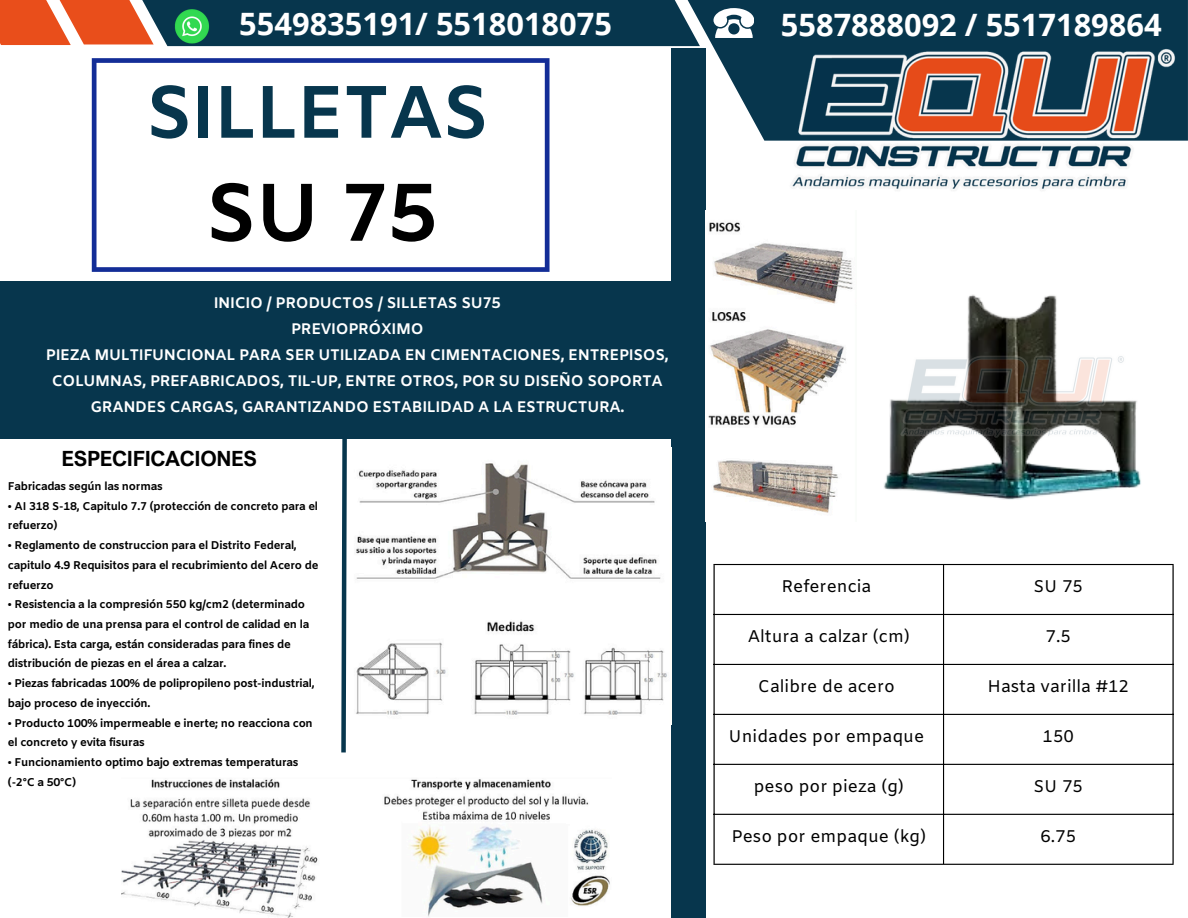
<style>
.page{position:relative;width:1188px;height:918px;background:#fff}
.page>*{position:absolute;margin:0;border:0;box-sizing:border-box;transform-origin:0 0}
.t1{font:700 81.75px "Amiko";color:#000}
.t2{font:700 74.25px "Amiko";letter-spacing:-.02em;color:#07364d}
.t3{font:700 30.9px "Open Sans";color:#fff}
.t4{font:700 21px "Arial Nova";letter-spacing:-.02em;color:#000}
.t5{font:16.95px "Amiko";color:#000}
.t6{font:700 15.3px/25.8px "Amiko";letter-spacing:-.02em;color:#fff;text-align:center}
.t7{font:700 11.25px/19.6px "Amiko";letter-spacing:-.02em;color:#000}
</style>
<div class="page">
<svg style="left:92px;top:58px;width:458px;height:214px"></svg>
<svg style="left:674px;top:0;width:514px;height:141px;background:#224c60"></svg>
<svg style="left:0;top:0;width:700px;height:46px;background:#41464d"></svg>
<div style="left:671px;top:48px;width:35px;height:870px;background:#07364d"></div>
<div style="left:0;top:281px;width:671px;height:158px;background:#07364d"></div>
<svg style="left:341px;top:439px;width:6px;height:314px;background:#446879"></svg>
<img style="left:708px;top:222px;width:145px;height:291px">
<img style="left:356px;top:463px;width:311px;height:252px">
<img style="left:122px;top:779px;width:488px;height:139px">
<hr style="left:713px;top:565px;width:2px;height:299px;background:#000">
<hr style="left:943px;top:565px;width:1px;height:299px;background:#000">
<hr style="left:1172px;top:565px;width:2px;height:299px;background:#000">
<hr style="left:713px;top:564px;width:461px;height:1px;background:#000">
<hr style="left:713px;top:614px;width:461px;height:1px;background:#000">
<hr style="left:713px;top:664px;width:461px;height:1px;background:#000">
<hr style="left:713px;top:714px;width:461px;height:1px;background:#000">
<hr style="left:713px;top:764px;width:461px;height:1px;background:#000">
<hr style="left:713px;top:814px;width:461px;height:1px;background:#000">
<hr style="left:713px;top:864px;width:461px;height:1px;background:#000">
<img style="left:884px;top:294px;width:257px;height:206px">
<svg style="left:713px;top:8px;width:41px;height:30px"></svg>
<img style="left:159px;top:0;width:55px;height:47px">
<img style="left:788px;top:48px;width:400px;height:142px">
<img style="left:899px;top:354px;width:234px;height:88px">
<p class="t3" style="left:239px;top:2px;width:374px">5549835191/ 5518018075</p>
<p class="t3" style="left:781px;top:3px;width:382px">5587888092 / 5517189864</p>
<p class="t2" style="left:146px;top:69px;width:346px">SILLETAS</p>
<p class="t1" style="left:205px;top:165px;width:235px">SU 75</p>
<p class="t6" style="left:46px;top:291px;width:624px">INICIO / PRODUCTOS / SILLETAS SU75<br>PREVIOPRÓXIMO<br>PIEZA MULTIFUNCIONAL PARA SER UTILIZADA EN CIMENTACIONES, ENTREPISOS, COLUMNAS, PREFABRICADOS, TIL-UP, ENTRE OTROS, POR SU DISEÑO SOPORTA GRANDES CARGAS, GARANTIZANDO ESTABILIDAD A LA ESTRUCTURA.</p>
<p class="t4" style="left:62px;top:446px;width:197px">ESPECIFICACIONES</p>
<h2 class="t7" style="left:8px;top:477px;width:156px">Fabricadas según las normas</h2>
<p class="t7" style="left:8px;top:497px;width:312px">• AI 318 S-18, Capitulo 7.7 (protección de concreto para el refuerzo)</p>
<p class="t7" style="left:8px;top:536px;width:312px">• Reglamento de construccion para el Distrito Federal, capitulo 4.9 Requisitos para el recubrimiento del Acero de refuerzo</p>
<h1 class="t7" style="left:8px;top:596px;width:303px">• Resistencia a la compresión 550 kg/cm2 (determinado por medio de una prensa para el control de calidad en la fábrica). Esta carga, están consideradas para fines de distribución de piezas en el área a calzar.</h1>
<h1 class="t7" style="left:8px;top:674px;width:308px">• Piezas fabricadas 100% de polipropileno post-industrial, bajo proceso de inyección.</h1>
<p class="t7" style="left:8px;top:714px;width:306px">• Producto 100% impermeable e inerte; no reacciona con el concreto y evita fisuras</p>
<h4 class="t7" style="left:8px;top:753px;width:292px">• Funcionamiento optimo bajo extremas temperaturas (-2°C a 50°C)</h4>
<p class="t5" style="left:781px;top:576px;width:92px">Referencia</p>
<h3 class="t5" style="left:1033px;top:576px;width:51px">SU 75</h3>
<p class="t5" style="left:748px;top:626px;width:164px">Altura a calzar (cm)</p>
<p class="t5" style="left:1046px;top:626px;width:27px">7.5</p>
<p class="t5" style="left:758px;top:676px;width:139px">Calibre de acero</p>
<p class="t5" style="left:987px;top:676px;width:143px">Hasta varilla #12</p>
<p class="t5" style="left:729px;top:726px;width:197px">Unidades por empaque</p>
<p class="t5" style="left:1043px;top:726px;width:33px">150</p>
<p class="t5" style="left:754px;top:776px;width:152px">peso por pieza (g)</p>
<p class="t5" style="left:1033px;top:776px;width:51px">SU 75</p>
<p class="t5" style="left:732px;top:826px;width:196px">Peso por empaque (kg)</p>
<p class="t5" style="left:1040px;top:826px;width:37px">6.75</p>
</div>
